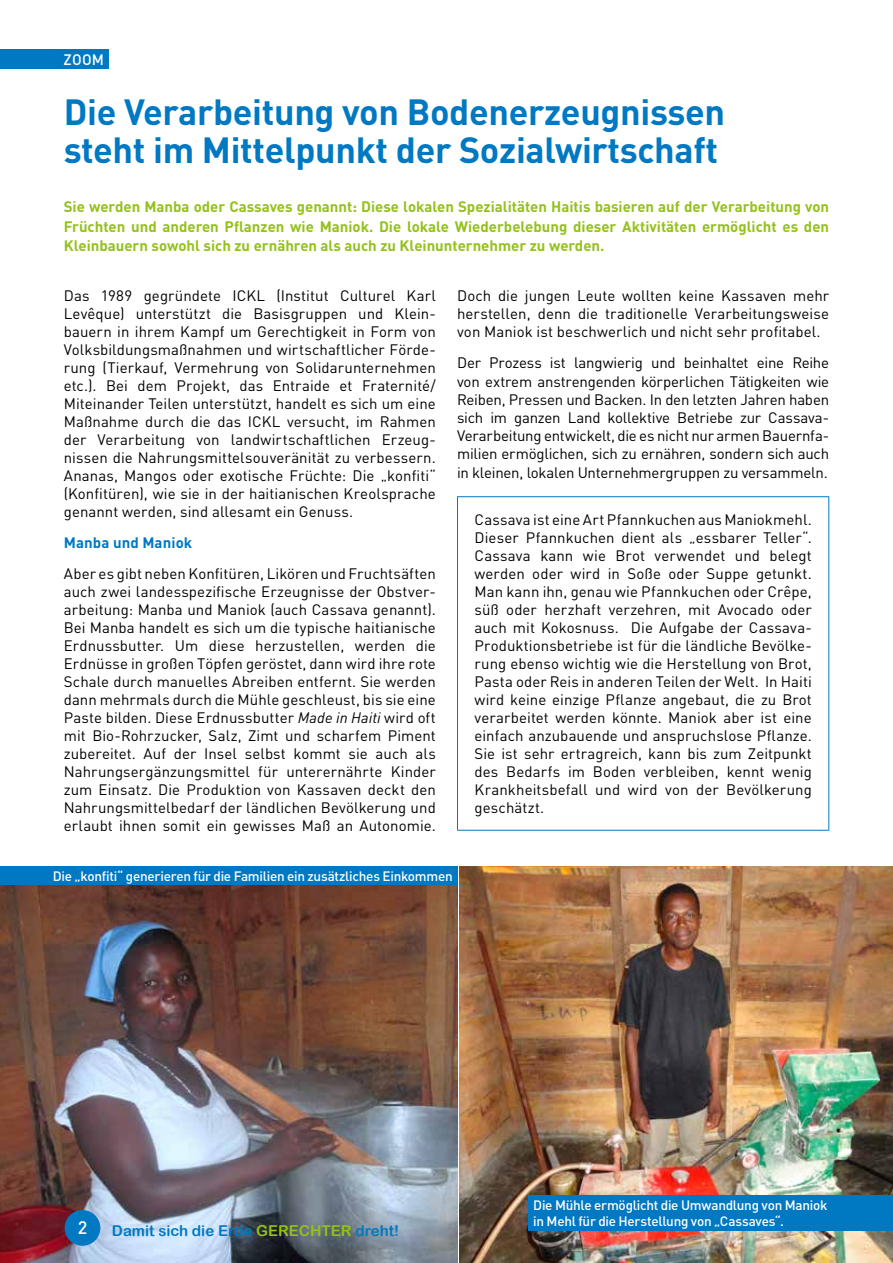
<style>
.page{position:relative;width:893px;height:1263px;background:#fff}
.page>*{position:absolute;margin:0;border:0;box-sizing:border-box;transform-origin:0 0}
.t1{font:700 36px/37.5px "DIN Pro";letter-spacing:-.01em;color:#0079c2}
.t2{font:500 18px "DIN Pro";color:#fff}
.t3{font:15px/18px "DIN Pro";letter-spacing:.005em;color:#000;text-align:justify}
.t4{font:700 15px/19.5px "DIN Pro";color:#94c11a;text-align:justify}
.t5{font:15px "Arial Rounded MT Bold";color:#0079c2}
.t6{font:700 15px "DIN Pro";letter-spacing:.01em;color:#0079c2}
.t7{font:500 15px "DIN Pro";color:#fff}
.t8{font:500 13.5px/16.5px "DIN Pro";letter-spacing:-.02em;color:#fff}
.s1{font-style:italic}
.s2{color:#94c11a}
</style>
<div class="page">
<img style="left:0;top:885px;width:457px;height:378px">
<div style="left:65px;top:1210px;width:35px;height:36px;background:#0079c2;border-radius:50%"></div>
<hr style="left:457px;top:496px;width:372px;height:1px;background:#0079c2">
<hr style="left:457px;top:497px;width:1px;height:333px;background:#0079c2">
<hr style="left:828px;top:497px;width:1px;height:333px;background:#0079c2">
<hr style="left:457px;top:830px;width:372px;height:1px;background:#0079c2">
<div style="left:0;top:49px;width:108px;height:20px;background:#0079c2"></div>
<img style="left:460px;top:866px;width:433px;height:397px">
<div style="left:0;top:866px;width:457px;height:19px;background:#0079c2"></div>
<div style="left:529px;top:1195px;width:364px;height:35px;background:#0079c2"></div>
<p class="t7" style="left:64px;top:47px;width:42px">ZOOM</p>
<h1 class="t1" style="left:64px;top:89px;width:663px">Die Verarbeitung von Bodenerzeugnissen steht im Mittelpunkt der Sozialwirtschaft</h1>
<p class="t4" style="left:64px;top:195px;width:767px">Sie werden Manba oder Cassaves genannt: Diese lokalen Spezialitäten Haitis basieren auf der Verarbeitung von Früchten und anderen Pflanzen wie Maniok. Die lokale Wiederbelebung dieser Aktivitäten ermöglicht es den Kleinbauern sowohl sich zu ernähren als auch zu Kleinunternehmer zu werden.</p>
<p class="t3" style="left:64px;top:285px;width:374px">Das 1989 gegründete ICKL (Institut Culturel Karl Levêque) unterstützt die Basisgruppen und Klein&shy;bauern in ihrem Kampf um Gerechtigkeit in Form von Volksbildungsmaßnahmen und wirtschaftlicher Förde&shy;rung (Tierkauf, Vermehrung von Solidarunternehmen etc.). Bei dem Projekt, das Entraide et Fraternité/ Miteinander Teilen unterstützt, handelt es sich um eine Maßnahme durch die das ICKL versucht, im Rahmen der Verarbeitung von landwirtschaftlichen Erzeug&shy;nissen die Nahrungsmittelsouveränität zu verbessern.<br>Ananas, Mangos oder exotische Früchte: Die „konfiti“ (Konfitüren), wie sie in der haitianischen Kreolsprache genannt werden, sind allesamt ein Genuss.</p>
<p class="t6" style="left:64px;top:530px;width:130px">Manba und Maniok</p>
<p class="t3" style="left:64px;top:563px;width:374px">Aber es gibt neben Konfitüren, Likören und Fruchtsäften auch zwei landesspezifische Erzeugnisse der Obstver&shy;arbeitung: Manba und Maniok (auch Cassava genannt).<br>Bei Manba handelt es sich um die typische haitianische Erdnussbutter. Um diese herzustellen, werden die Erdnüsse in großen Töpfen geröstet, dann wird ihre rote Schale durch manuelles Abreiben entfernt. Sie werden dann mehrmals durch die Mühle geschleust, bis sie eine Paste bilden. Diese Erdnussbutter <span class="s1">Made in Haiti</span> wird oft mit Bio-Rohrzucker, Salz, Zimt und scharfem Piment zubereitet. Auf der Insel selbst kommt sie auch als Nahrungsergänzungsmittel für unterernährte Kinder zum Einsatz. Die Produktion von Kassaven deckt den Nahrungsmittelbedarf der ländlichen Bevölkerung und erlaubt ihnen somit ein gewisses Maß an Autonomie.</p>
<p class="t3" style="left:457px;top:285px;width:374px">Doch die jungen Leute wollten keine Kassaven mehr herstellen, denn die traditionelle Verarbeitungsweise von Maniok ist beschwerlich und nicht sehr profitabel.</p>
<p class="t3" style="left:457px;top:352px;width:374px">Der Prozess ist langwierig und beinhaltet eine Reihe von extrem anstrengenden körperlichen Tätigkeiten wie Reiben, Pressen und Backen. In den letzten Jahren haben sich im ganzen Land kollektive Betriebe zur Cassava-Verarbeitung entwickelt, die es nicht nur armen Bauernfa&shy;milien ermöglichen, sich zu ernähren, sondern sich auch in kleinen, lokalen Unternehmergruppen zu versammeln.</p>
<p class="t3" style="left:474px;top:509px;width:339px">Cassava ist eine Art Pfannkuchen aus Maniokmehl.<br>Dieser Pfannkuchen dient als „essbarer Teller“.<br>Cassava kann wie Brot verwendet und belegt werden oder wird in Soße oder Suppe getunkt.<br>Man kann ihn, genau wie Pfannkuchen oder Crêpe, süß oder herzhaft verzehren, mit Avocado oder auch mit Kokosnuss. Die Aufgabe der Cassava-Produktionsbetriebe ist für die ländliche Bevölke&shy;rung ebenso wichtig wie die Herstellung von Brot, Pasta oder Reis in anderen Teilen der Welt. In Haiti wird keine einzige Pflanze angebaut, die zu Brot verarbeitet werden könnte. Maniok aber ist eine einfach anzubauende und anspruchslose Pflanze.<br>Sie ist sehr ertragreich, kann bis zum Zeitpunkt des Bedarfs im Boden verbleiben, kennt wenig Krankheitsbefall und wird von der Bevölkerung geschätzt.</p>
<p class="t8" style="left:53px;top:866px;width:402px">Die „konfiti“ generieren für die Familien ein zusätzliches Einkommen</p>
<p class="t2" style="left:78px;top:1213px;width:11px">2</p>
<p class="t5" style="left:112px;top:1221px;width:289px">Damit sich die Erde <span class="s2">GERECHTER</span> dreht!</p>
<p class="t8" style="left:533px;top:1195px;width:296px">Die Mühle ermöglicht die Umwandlung von Maniok in Mehl für die Herstellung von „Cassaves“.</p>
</div>
